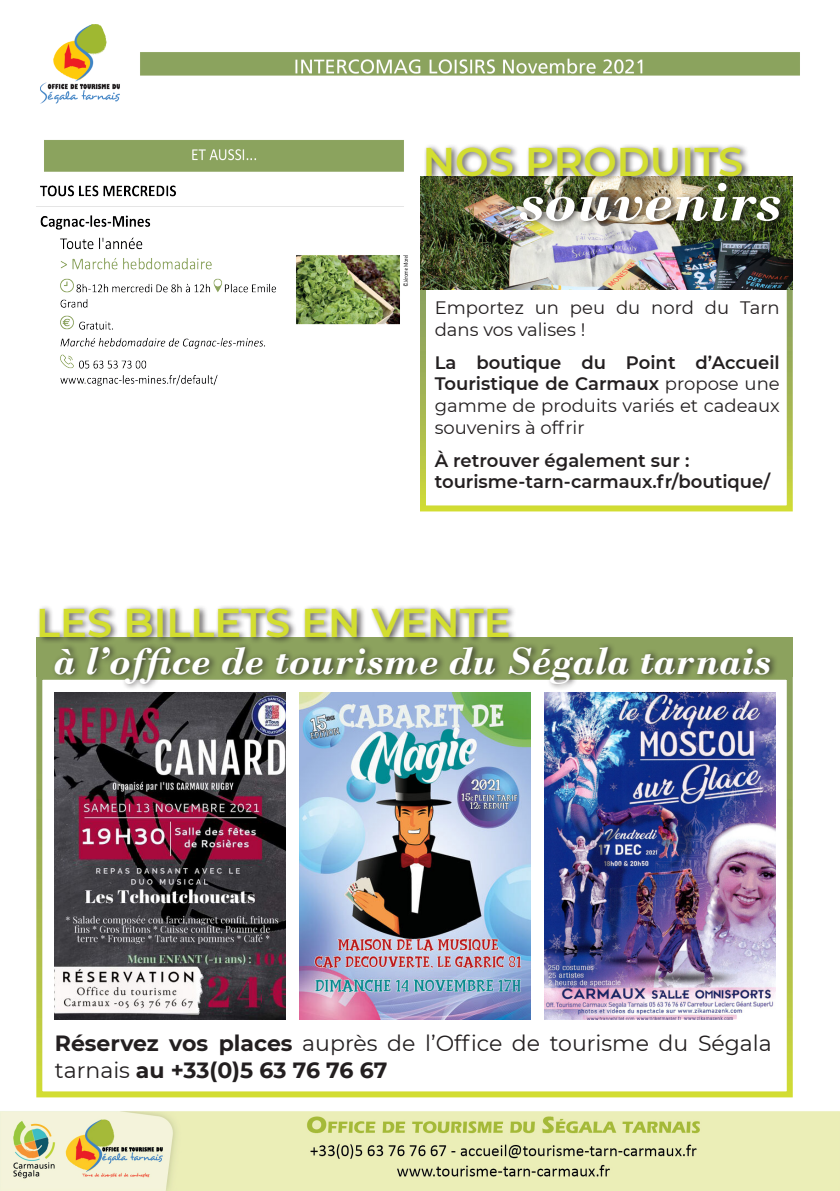
<style>
.page{position:relative;width:840px;height:1191px;background:#fff}
.page>*{position:absolute;margin:0;border:0;box-sizing:border-box;transform-origin:0 0}
.t1{font:italic 700 60px "Bodoni";color:#fff}
.t2{font:italic 700 40px "Bodoni";color:#fff}
.t3{font:600 40px "Montserrat";color:#d3de30}
.t4{font:22px/26.4px "Montserrat";color:#231f20}
.t5{font:18px/21.6px "Montserrat";color:#231f20}
.t6{font:600 18px "Montserrat";color:#231f20}
.s1{font-weight:600}
.s2{font-weight:700}
</style>
<div class="page">
<img style="left:0;top:24px;width:839px;height:1167px">
<img style="left:544px;top:692px;width:230px;height:327px">
<div style="left:36px;top:674px;width:756px;height:423px;border:6px solid #fff"></div>
<div style="left:420px;top:283px;width:372px;height:228px;border:6px solid #fff"></div>
<img style="left:420px;top:177px;width:372px;height:112px">
<div style="left:423px;top:142px;width:326px;height:41px;background:#231f20;opacity:.75"></div>
<div style="left:516px;top:177px;width:272px;height:50px;background:#231f20;opacity:.75"></div>
<img style="left:299px;top:692px;width:231px;height:327px">
<img style="left:55px;top:692px;width:230px;height:327px">
<div style="left:37px;top:603px;width:480px;height:41px;background:#231f20;opacity:.75"></div>
<div style="left:52px;top:642px;width:726px;height:49px;background:#231f20;opacity:.75"></div>
<p class="t3" style="left:422px;top:134px;width:322px">NOS PRODUITS</p>
<p class="t1" style="left:518px;top:165px;width:264px">souvenirs</p>
<p class="t5" style="left:434px;top:296px;width:346px">Emportez un peu du nord du Tarn dans vos valises !</p>
<p class="t5" style="left:434px;top:351px;width:346px;text-align:justify"><span class="s1">La boutique du Point d’Accueil Touristique de Carmaux</span> propose une gamme de produits variés et cadeaux souvenirs à offrir</p>
<p class="t6" style="left:434px;top:447px;width:256px">À retrouver également sur :</p>
<p class="t6" style="left:434px;top:469px;width:336px">tourisme-tarn-carmaux.fr/boutique/</p>
<p class="t3" style="left:36px;top:595px;width:475px">LES BILLETS EN VENTE</p>
<p class="t2" style="left:54px;top:637px;width:718px">à l’office de tourisme du Ségala tarnais</p>
<p class="t4" style="left:55px;top:1029px;width:718px"><span class="s2">Réservez vos places</span> auprès de l’Office de tourisme du Ségala tarnais <span class="s2">au +33(0)5 63 76 76 67</span></p>
</div>
